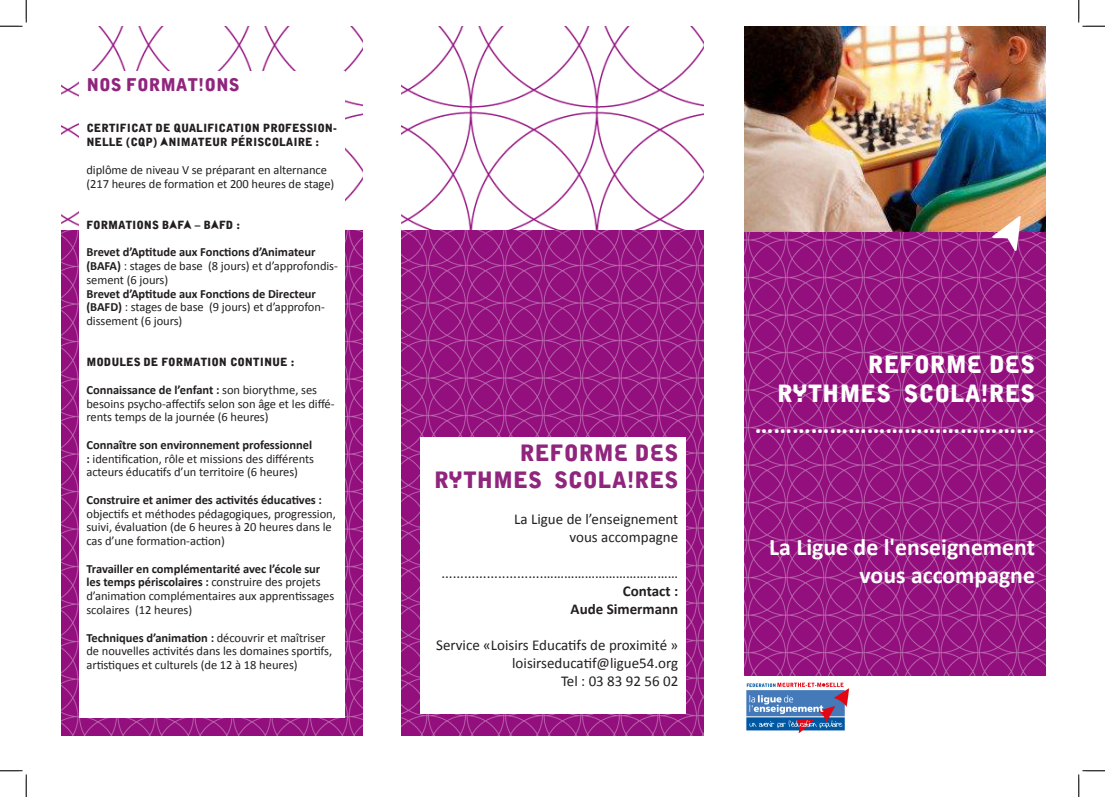
<style>
.page{position:relative;width:1105px;height:797px;background:#fff}
.page>*{position:absolute;margin:0;border:0;box-sizing:border-box;transform-origin:0 0}
.t1{font:700 26.25px "Calibri";color:#fff}
.t2{font:700 23.75px/28.5px "Calibri";color:#fff;text-align:right}
.t3{font:23.75px/28.5px "Alpha Ligue";color:#fff;text-align:right}
.t4{font:22.5px "Alpha Ligue";color:#90257d}
.t5{font:17.5px "Alpha Ligue";color:#90257d}
.t6{font:15px/18px "Calibri";color:#231f20;text-align:right}
.t7{font:700 15px "Calibri";color:#231f20}
.t8{font:12.5px/13.8px "Calibri";letter-spacing:-.005em;color:#231f20}
.t9{font:11.25px/13.8px "Alpha Ligue";letter-spacing:-.005em;color:#231f20}
.s1{font-weight:700}
</style>
<div class="page">
<img style="left:62px;top:26px;width:301px;height:205px">
<img style="left:62px;top:231px;width:301px;height:504px">
<img style="left:402px;top:26px;width:301px;height:205px">
<img style="left:402px;top:231px;width:301px;height:504px">
<div style="left:420px;top:437px;width:265px;height:277px;background:#fff"></div>
<div style="left:79px;top:71px;width:266px;height:646px;background:#fff"></div>
<img style="left:744px;top:231px;width:302px;height:444px">
<img style="left:746px;top:682px;width:104px;height:51px">
<img style="left:744px;top:26px;width:302px;height:205px">
<svg style="left:0;top:0;width:27px;height:27px"></svg>
<svg style="left:0;top:770px;width:27px;height:27px"></svg>
<svg style="left:1078px;top:0;width:27px;height:27px"></svg>
<svg style="left:1078px;top:770px;width:27px;height:27px"></svg>
<svg style="left:991px;top:209px;width:42px;height:43px"></svg>
<p class="t5" style="left:86px;top:74px;width:154px">NOS FORMATIONS</p>
<p class="t9" style="left:86px;top:121px;width:252px">CERTIFICAT DE QUALIFICATION PROFESSION-<br>NELLE (CQP) ANIMATEUR PÉRISCOLAIRE :</p>
<p class="t8" style="left:86px;top:162px;width:249px">diplôme de niveau V se préparant en alternance (217 heures de formation et 200 heures de stage)</p>
<p class="t9" style="left:86px;top:218px;width:155px">FORMATIONS BAFA – BAFD :</p>
<p class="t8" style="left:86px;top:245px;width:253px"><span class="s1">Brevet d’Aptitude aux Fonctions d’Animateur (BAFA)</span> : stages de base (8 jours) et d’approfondis&shy;sement (6 jours)</p>
<p class="t8" style="left:86px;top:286px;width:240px"><span class="s1">Brevet d’Aptitude aux Fonctions de Directeur (BAFD)</span> : stages de base (9 jours) et d’approfon&shy;dissement (6 jours)</p>
<p class="t9" style="left:86px;top:355px;width:209px">MODULES DE FORMATION CONTINUE :</p>
<p class="t8" style="left:86px;top:382px;width:250px"><span class="s1">Connaissance de l’enfant :</span> son biorythme, ses besoins psycho-affectifs selon son âge et les diffé&shy;rents temps de la journée (6 heures)</p>
<p class="t8" style="left:86px;top:437px;width:229px"><span class="s1">Connaître son environnement professionnel :</span> identification, rôle et missions des différents acteurs éducatifs d’un territoire (6 heures)</p>
<p class="t8" style="left:86px;top:492px;width:251px"><span class="s1">Construire et animer des activités éducatives : </span>objectifs et méthodes pédagogiques, progression, suivi, évaluation (de 6 heures à 20 heures dans le cas d’une formation-action)</p>
<p class="t8" style="left:86px;top:561px;width:249px"><span class="s1">Travailler en complémentarité avec l’école sur les temps périscolaires :</span> construire des projets d’animation complémentaires aux apprentissages scolaires (12 heures)</p>
<p class="t8" style="left:86px;top:630px;width:247px"><span class="s1">Techniques d’animation :</span> découvrir et maîtriser de nouvelles activités dans les domaines sportifs, artistiques et culturels (de 12 à 18 heures)</p>
<p class="t4" style="left:520px;top:439px;width:160px">REFORME DES</p>
<p class="t4" style="left:434px;top:466px;width:246px">RYTHMES SCOLAIRES</p>
<p class="t6" style="left:514px;top:509px;width:166px">La Ligue de l’enseignement vous accompagne</p>
<p class="t6" style="left:441px;top:563px;width:238px">...........................…………………………………</p>
<p class="t7" style="left:623px;top:581px;width:57px">Contact :</p>
<p class="t7" style="left:571px;top:599px;width:109px">Aude Simermann</p>
<p class="t6" style="left:436px;top:635px;width:244px">Service «Loisirs Educatifs de proximité »</p>
<p class="t6" style="left:512px;top:653px;width:168px">loisirseducatif@ligue54.org</p>
<p class="t6" style="left:561px;top:671px;width:119px">Tel : 03 83 92 56 02</p>
<p class="t3" style="left:777px;top:350px;width:259px">REFORME DES<br>RYTHMES SCOLAIRES</p>
<p class="t1" style="left:755px;top:408px;width:281px">………………………………………</p>
<p class="t2" style="left:769px;top:531px;width:267px">La Ligue de l'enseignement vous accompagne</p>
</div>
